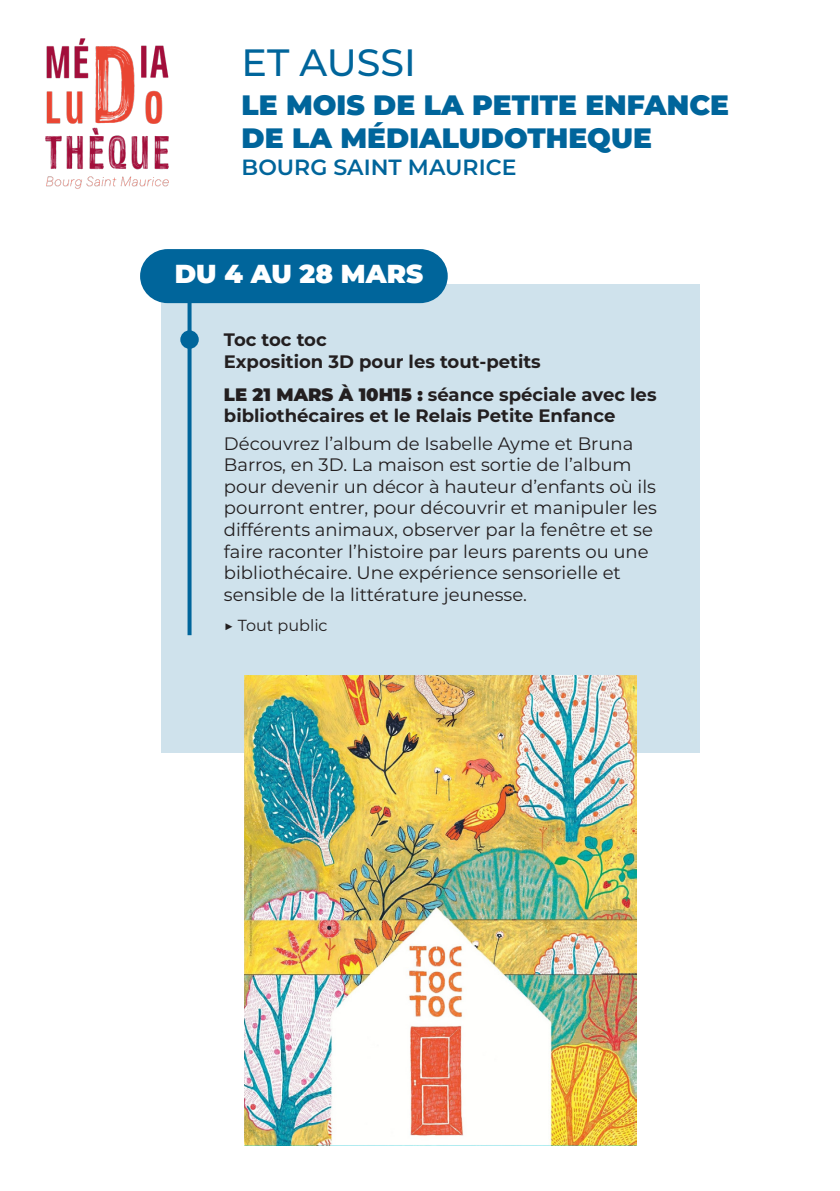
<style>
.page{position:relative;width:840px;height:1191px;background:#fff}
.page>*{position:absolute;margin:0;border:0;box-sizing:border-box;transform-origin:0 0}
.t1{font:500 38px "Montserrat";color:#00659b}
.t2{font:900 28px "Montserrat";color:#00659b}
.t3{font:900 26px "Montserrat";color:#fff}
.t4{font:600 22px "Montserrat";color:#00659b}
.t5{font:18px/21.6px "Montserrat";color:#231f20}
.t6{font:700 18px/21.6px "Montserrat";color:#231f20}
.t7{font:16px "Montserrat";color:#231f20}
.s1{font-weight:900}
</style>
<div class="page">
<div style="left:161px;top:285px;width:538px;height:468px;background:#cfe2ec"></div>
<svg style="left:187px;top:303px;width:4px;height:332px"></svg>
<div style="left:180px;top:330px;width:19px;height:19px;background:#00659b;border-radius:50%"></div>
<div style="left:140px;top:249px;width:307px;height:54px;background:#00659b"></div>
<img style="left:45px;top:38px;width:124px;height:151px">
<img style="left:244px;top:675px;width:392px;height:470px">
<p class="t1" style="left:241px;top:36px;width:176px">ET AUSSI</p>
<p class="t2" style="left:241px;top:84px;width:488px">LE MOIS DE LA PETITE ENFANCE</p>
<p class="t2" style="left:241px;top:117px;width:411px">DE LA MÉDIALUDOTHEQUE</p>
<p class="t4" style="left:241px;top:151px;width:276px">BOURG SAINT MAURICE</p>
<p class="t3" style="left:175px;top:254px;width:250px">DU 4 AU 28 MARS</p>
<p class="t6" style="left:224px;top:328px;width:104px">Toc toc toc</p>
<p class="t6" style="left:224px;top:349px;width:318px">Exposition 3D pour les tout-petits</p>
<p class="t6" style="left:224px;top:382px;width:434px"><span class="s1">LE 21 MARS À 10H15 :</span> séance spéciale avec les bibliothécaires et le Relais Petite Enfance</p>
<p class="t5" style="left:224px;top:432px;width:434px">Découvrez l’album de Isabelle Ayme et Bruna Barros, en 3D. La maison est sortie de l’album pour devenir un décor à hauteur d’enfants où ils pourront entrer, pour découvrir et manipuler les différents animaux, observer par la fenêtre et se faire raconter l’histoire par leurs parents ou une bibliothécaire. Une expérience sensorielle et sensible de la littérature jeunesse.</p>
<p class="t7" style="left:224px;top:614px;width:105px">▶ Tout public</p>
</div>
